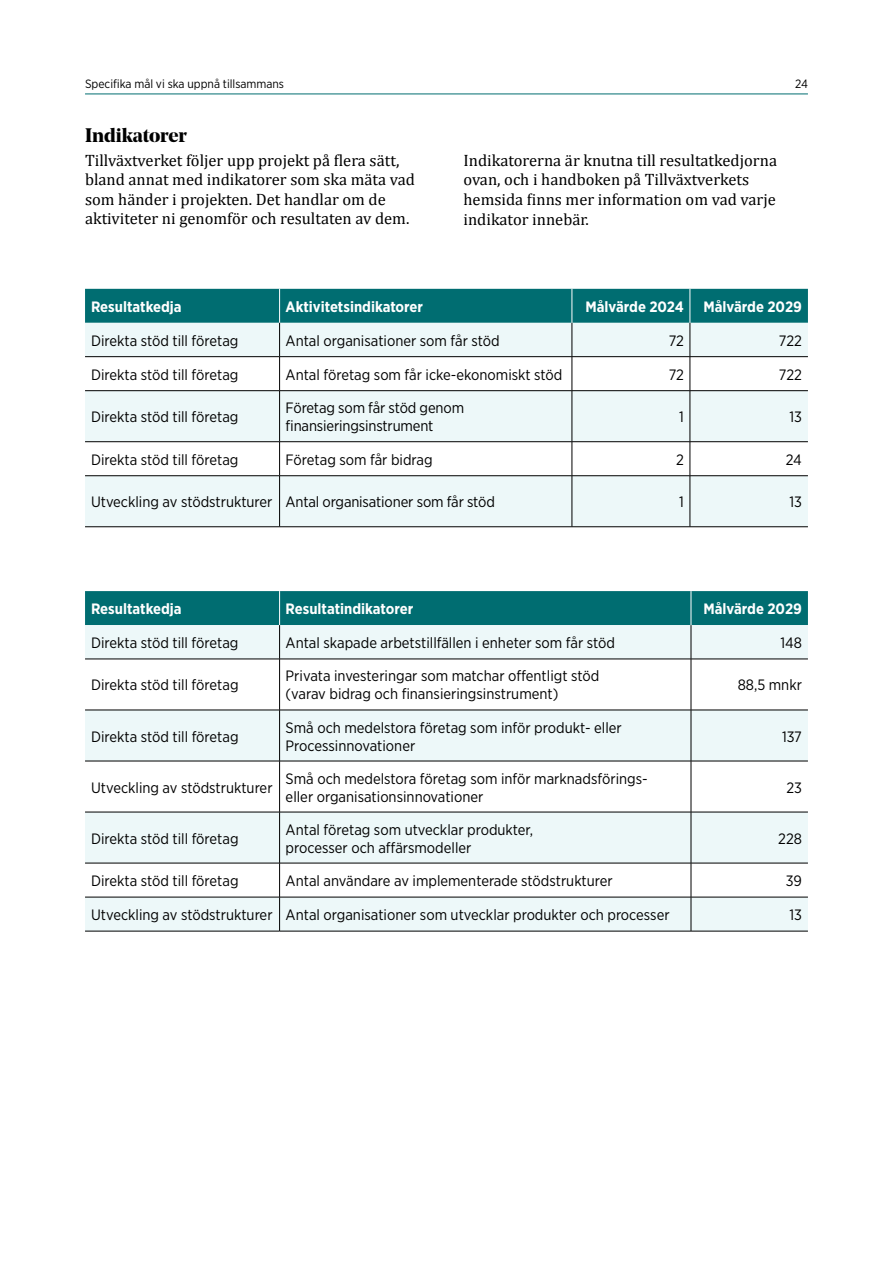
<style>
.page{position:relative;width:893px;height:1263px;background:#fff}
.page>*{position:absolute;margin:0;border:0;box-sizing:border-box;transform-origin:0 0}
.Rubrik_H3{font:700 19.5px "Noe Display";letter-spacing:-.01em;color:#000}
.Bröd{font:16.5px/19.5px "Cambria";color:#000}
.t1{font:15px/18px "Gotham Narrow";color:#000}
.t2{font:700 15px "Gotham Narrow";color:#fff}
.t3{font:12px "Gotham Narrow";color:#000}
</style>
<div class="page">
<hr style="left:85px;top:94px;width:723px;height:1px;background:#006d71">
<div style="left:85px;top:289px;width:723px;height:34px;background:#006d71"></div>
<svg style="left:85px;top:323px;width:723px;height:203px;fill:#edf8f9"></svg>
<hr style="left:279px;top:289px;width:1px;height:34px;background:#fff">
<hr style="left:572px;top:289px;width:1px;height:34px;background:#fff">
<hr style="left:690px;top:289px;width:1px;height:34px;background:#fff">
<hr style="left:279px;top:323px;width:1px;height:33px;background:#000">
<hr style="left:572px;top:323px;width:1px;height:33px;background:#000">
<hr style="left:690px;top:323px;width:1px;height:33px;background:#000">
<hr style="left:85px;top:356px;width:195px;height:1px;background:#000">
<hr style="left:280px;top:356px;width:292px;height:1px;background:#000">
<hr style="left:279px;top:357px;width:1px;height:33px;background:#000">
<hr style="left:572px;top:356px;width:118px;height:1px;background:#000">
<hr style="left:572px;top:357px;width:1px;height:33px;background:#000">
<hr style="left:690px;top:356px;width:118px;height:1px;background:#000">
<hr style="left:690px;top:357px;width:1px;height:33px;background:#000">
<hr style="left:85px;top:390px;width:195px;height:1px;background:#000">
<hr style="left:280px;top:390px;width:292px;height:1px;background:#000">
<hr style="left:279px;top:391px;width:1px;height:50px;background:#000">
<hr style="left:572px;top:390px;width:118px;height:1px;background:#000">
<hr style="left:572px;top:391px;width:1px;height:50px;background:#000">
<hr style="left:690px;top:390px;width:118px;height:1px;background:#000">
<hr style="left:690px;top:391px;width:1px;height:50px;background:#000">
<hr style="left:85px;top:441px;width:195px;height:1px;background:#000">
<hr style="left:280px;top:441px;width:292px;height:1px;background:#000">
<hr style="left:279px;top:442px;width:1px;height:33px;background:#000">
<hr style="left:572px;top:441px;width:118px;height:1px;background:#000">
<hr style="left:572px;top:442px;width:1px;height:33px;background:#000">
<hr style="left:690px;top:441px;width:118px;height:1px;background:#000">
<hr style="left:690px;top:442px;width:1px;height:33px;background:#000">
<hr style="left:85px;top:475px;width:195px;height:1px;background:#000">
<hr style="left:280px;top:475px;width:292px;height:1px;background:#000">
<hr style="left:279px;top:476px;width:1px;height:51px;background:#000">
<hr style="left:572px;top:475px;width:118px;height:1px;background:#000">
<hr style="left:572px;top:476px;width:1px;height:51px;background:#000">
<hr style="left:690px;top:475px;width:118px;height:1px;background:#000">
<hr style="left:690px;top:476px;width:1px;height:51px;background:#000">
<hr style="left:85px;top:526px;width:195px;height:1px;background:#000">
<hr style="left:280px;top:526px;width:292px;height:1px;background:#000">
<hr style="left:572px;top:526px;width:118px;height:1px;background:#000">
<hr style="left:690px;top:526px;width:118px;height:1px;background:#000">
<div style="left:85px;top:591px;width:723px;height:34px;background:#006d71"></div>
<svg style="left:85px;top:625px;width:723px;height:306px;fill:#edf8f9"></svg>
<hr style="left:279px;top:591px;width:1px;height:34px;background:#fff">
<hr style="left:691px;top:591px;width:1px;height:34px;background:#fff">
<hr style="left:279px;top:625px;width:1px;height:34px;background:#000">
<hr style="left:691px;top:625px;width:1px;height:34px;background:#000">
<hr style="left:85px;top:659px;width:195px;height:1px;background:#000">
<hr style="left:280px;top:659px;width:411px;height:1px;background:#000">
<hr style="left:279px;top:659px;width:1px;height:51px;background:#000">
<hr style="left:691px;top:659px;width:117px;height:1px;background:#000">
<hr style="left:691px;top:659px;width:1px;height:51px;background:#000">
<hr style="left:85px;top:710px;width:195px;height:1px;background:#000">
<hr style="left:280px;top:710px;width:411px;height:1px;background:#000">
<hr style="left:279px;top:710px;width:1px;height:51px;background:#000">
<hr style="left:691px;top:710px;width:117px;height:1px;background:#000">
<hr style="left:691px;top:710px;width:1px;height:51px;background:#000">
<hr style="left:85px;top:761px;width:195px;height:1px;background:#000">
<hr style="left:280px;top:761px;width:411px;height:1px;background:#000">
<hr style="left:279px;top:761px;width:1px;height:51px;background:#000">
<hr style="left:691px;top:761px;width:117px;height:1px;background:#000">
<hr style="left:691px;top:761px;width:1px;height:51px;background:#000">
<hr style="left:85px;top:812px;width:195px;height:1px;background:#000">
<hr style="left:280px;top:812px;width:411px;height:1px;background:#000">
<hr style="left:279px;top:812px;width:1px;height:51px;background:#000">
<hr style="left:691px;top:812px;width:117px;height:1px;background:#000">
<hr style="left:691px;top:812px;width:1px;height:51px;background:#000">
<hr style="left:85px;top:863px;width:195px;height:1px;background:#000">
<hr style="left:280px;top:863px;width:411px;height:1px;background:#000">
<hr style="left:279px;top:863px;width:1px;height:34px;background:#000">
<hr style="left:691px;top:863px;width:117px;height:1px;background:#000">
<hr style="left:691px;top:863px;width:1px;height:34px;background:#000">
<hr style="left:85px;top:897px;width:195px;height:1px;background:#000">
<hr style="left:280px;top:897px;width:411px;height:1px;background:#000">
<hr style="left:279px;top:897px;width:1px;height:34px;background:#000">
<hr style="left:691px;top:897px;width:117px;height:1px;background:#000">
<hr style="left:691px;top:897px;width:1px;height:34px;background:#000">
<hr style="left:85px;top:931px;width:195px;height:1px;background:#000">
<hr style="left:280px;top:931px;width:411px;height:1px;background:#000">
<hr style="left:691px;top:931px;width:117px;height:1px;background:#000">
<p class="t3" style="left:85px;top:77px;width:201px">Specifika mål vi ska uppnå tillsammans</p>
<p class="t3" style="left:795px;top:77px;width:14px">24</p>
<h3 class="Rubrik_H3" style="left:85px;top:122px;width:103px">Indikatorer</h3>
<p class="Bröd" style="left:85px;top:151px;width:332px">Tillväxtverket följer upp projekt på flera sätt, bland annat med indikatorer som ska mäta vad som händer i projekten. Det handlar om de aktiviteter ni genomför och resultaten av dem.</p>
<p class="Bröd" style="left:463px;top:151px;width:315px">Indikatorerna är knutna till resultatkedjorna ovan, och i handboken på Tillväxtverkets hemsida finns mer information om vad varje indikator innebär.</p>
<p class="t2" style="left:91px;top:297px;width:92px">Resultatkedja</p>
<p class="t2" style="left:286px;top:297px;width:139px">Aktivitetsindikatorer</p>
<p class="t2" style="left:585px;top:297px;width:100px">Målvärde 2024</p>
<p class="t2" style="left:703px;top:297px;width:100px">Målvärde 2029</p>
<p class="t1" style="left:91px;top:331px;width:149px">Direkta stöd till företag</p>
<p class="t1" style="left:286px;top:331px;width:216px">Antal organisationer som får stöd</p>
<p class="t1" style="left:669px;top:331px;width:17px">72</p>
<p class="t1" style="left:779px;top:331px;width:25px">722</p>
<p class="t1" style="left:91px;top:365px;width:149px">Direkta stöd till företag</p>
<p class="t1" style="left:286px;top:365px;width:278px">Antal företag som får icke-ekonomiskt stöd</p>
<p class="t1" style="left:669px;top:365px;width:17px">72</p>
<p class="t1" style="left:779px;top:365px;width:25px">722</p>
<p class="t1" style="left:91px;top:408px;width:149px">Direkta stöd till företag</p>
<p class="t1" style="left:286px;top:399px;width:180px">Företag som får stöd genom finansieringsinstrument</p>
<p class="t1" style="left:679px;top:408px;width:6px">1</p>
<p class="t1" style="left:789px;top:408px;width:14px">13</p>
<p class="t1" style="left:91px;top:450px;width:149px">Direkta stöd till företag</p>
<p class="t1" style="left:286px;top:450px;width:149px">Företag som får bidrag</p>
<p class="t1" style="left:676px;top:450px;width:9px">2</p>
<p class="t1" style="left:786px;top:450px;width:18px">24</p>
<p class="t1" style="left:91px;top:493px;width:183px">Utveckling av stödstrukturer</p>
<p class="t1" style="left:286px;top:493px;width:211px">Antal organisationer som får stöd</p>
<p class="t1" style="left:679px;top:493px;width:6px">1</p>
<p class="t1" style="left:789px;top:493px;width:14px">13</p>
<p class="t2" style="left:91px;top:599px;width:92px">Resultatkedja</p>
<p class="t2" style="left:286px;top:599px;width:129px">Resultatindikatorer</p>
<p class="t2" style="left:703px;top:599px;width:100px">Målvärde 2029</p>
<p class="t1" style="left:91px;top:633px;width:149px">Direkta stöd till företag</p>
<p class="t1" style="left:286px;top:633px;width:331px">Antal skapade arbetstillfällen i enheter som får stöd</p>
<p class="t1" style="left:780px;top:633px;width:23px">148</p>
<p class="t1" style="left:91px;top:676px;width:149px">Direkta stöd till företag</p>
<p class="t1" style="left:286px;top:667px;width:315px">Privata investeringar som matchar offentligt stöd (varav bidrag och finansieringsinstrument)</p>
<p class="t1" style="left:738px;top:676px;width:66px">88,5 mnkr</p>
<p class="t1" style="left:91px;top:727px;width:149px">Direkta stöd till företag</p>
<p class="t1" style="left:286px;top:718px;width:338px">Små och medelstora företag som inför produkt- eller<br>Processinnovationer</p>
<p class="t1" style="left:782px;top:727px;width:21px">137</p>
<p class="t1" style="left:91px;top:778px;width:183px">Utveckling av stödstrukturer</p>
<p class="t1" style="left:286px;top:769px;width:364px">Små och medelstora företag som inför marknadsförings&shy;eller organisationsinnovationer</p>
<p class="t1" style="left:786px;top:778px;width:17px">23</p>
<p class="t1" style="left:91px;top:829px;width:149px">Direkta stöd till företag</p>
<p class="t1" style="left:286px;top:820px;width:249px">Antal företag som utvecklar produkter, processer och affärsmodeller</p>
<p class="t1" style="left:778px;top:829px;width:25px">228</p>
<p class="t1" style="left:91px;top:871px;width:149px">Direkta stöd till företag</p>
<p class="t1" style="left:286px;top:871px;width:329px">Antal användare av implementerade stödstrukturer</p>
<p class="t1" style="left:786px;top:871px;width:18px">39</p>
<p class="t1" style="left:91px;top:905px;width:183px">Utveckling av stödstrukturer</p>
<p class="t1" style="left:286px;top:905px;width:385px">Antal organisationer som utvecklar produkter och processer</p>
<p class="t1" style="left:789px;top:905px;width:14px">13</p>
</div>
